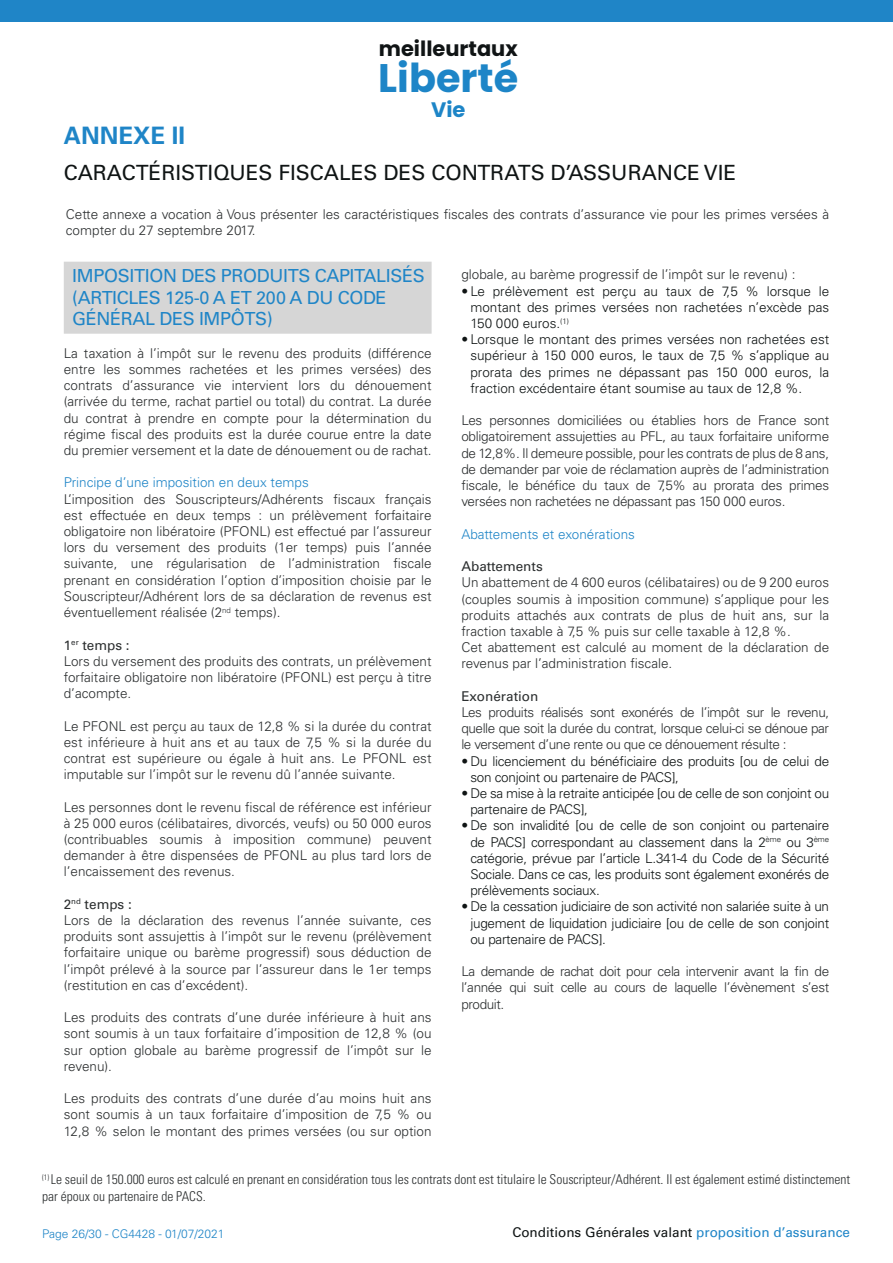
<style>
.page{position:relative;width:893px;height:1263px;background:#fff}
.page>*{position:absolute;margin:0;border:0;box-sizing:border-box;transform-origin:0 0}
.t1{font:700 39.75px "Poppins";color:#1d85c7}
.titre_annexe{font:700 24px "Univers";color:#1f85c7}
.titre_annexe-2{font:21px "Univers";color:#0f1414}
.t2{font:700 21px "Poppins";color:#101415}
.t3{font:700 21px "Poppins";color:#1d85c7}
.t4{font:18px/21.6px "Univers";letter-spacing:-.02em;color:#1f85c7}
.t5{font:300 13.5px/16.2px "Univers";color:#2b2e2f;text-align:justify}
.t6{font:300 13.5px/16.2px "Univers";letter-spacing:-.02em;color:#0f1414;text-align:justify}
.t7{font:300 condensed 13.5px/16.2px "Univers";color:#2b2e2f}
.t8{font:300 13.5px "Univers";color:#1f85c7}
.t9{font:13.5px "Univers";color:#0f1414}
.t10{font:13.5px "Univers";color:#2b2e2f}
.t11{font:300 12px "Univers";color:#1f85c7}
.s1{color:#1f85c7}
</style>
<div class="page">
<div style="left:0;top:0;width:893px;height:21px;background:#1f85c7"></div>
<div style="left:64px;top:262px;width:368px;height:72px;background:#d6d6d6"></div>
<h3 class="t2" style="left:379px;top:37px;width:140px">meilleurtaux</h3>
<h1 class="t1" style="left:378px;top:55px;width:142px">Liberté</h1>
<h3 class="t3" style="left:431px;top:97px;width:36px">Vie</h3>
<p class="titre_annexe" style="left:64px;top:121px;width:123px">ANNEXE II</p>
<p class="titre_annexe-2" style="left:64px;top:160px;width:674px">CARACTÉRISTIQUES FISCALES DES CONTRATS D’ASSURANCE VIE</p>
<p class="t5" style="left:66px;top:206px;width:765px">Cette annexe a vocation à Vous présenter les caractéristiques fiscales des contrats d’assurance vie pour les primes versées à compter du 27 septembre 2017.</p>
<p class="t4" style="left:72px;top:265px;width:354px">IMPOSITION DES PRODUITS CAPITALISÉS (ARTICLES 125-0 A ET 200 A DU CODE<br>GÉNÉRAL DES IMPÔTS)</p>
<p class="t5" style="left:64px;top:345px;width:369px">La taxation à l’impôt sur le revenu des produits (différence entre les sommes rachetées et les primes versées) des contrats d’assurance vie intervient lors du dénouement (arrivée du terme, rachat partiel ou total) du contrat. La durée du contrat à prendre en compte pour la détermination du régime fiscal des produits est la durée courue entre la date du premier versement et la date de dénouement ou de rachat.</p>
<p class="t8" style="left:64px;top:475px;width:247px">Principe d’une imposition en deux temps</p>
<p class="t5" style="left:64px;top:491px;width:369px">L’imposition des Souscripteurs/Adhérents fiscaux français est effectuée en deux temps : un prélèvement forfaitaire obligatoire non libératoire (PFONL) est effectué par l’assureur lors du versement des produits (1er temps) puis l’année suivante, une régularisation de l’administration fiscale prenant en considération l’option d’imposition choisie par le Souscripteur/Adhérent lors de sa déclaration de revenus est éventuellement réalisée (2<sup>nd</sup> temps).</p>
<p class="t10" style="left:64px;top:637px;width:67px">1<sup>er</sup> temps :</p>
<p class="t5" style="left:64px;top:653px;width:369px">Lors du versement des produits des contrats, un prélèvement forfaitaire obligatoire non libératoire (PFONL) est perçu à titre d’acompte.</p>
<p class="t5" style="left:64px;top:718px;width:369px">Le PFONL est perçu au taux de 12,8 % si la durée du contrat est inférieure à huit ans et au taux de 7,5 % si la durée du contrat est supérieure ou égale à huit ans. Le PFONL est imputable sur l’impôt sur le revenu dû l’année suivante.</p>
<p class="t5" style="left:64px;top:799px;width:369px">Les personnes dont le revenu fiscal de référence est inférieur à 25 000 euros (célibataires, divorcés, veufs) ou 50 000 euros (contribuables soumis à imposition commune) peuvent demander à être dispensées de PFONL au plus tard lors de l’encaissement des revenus.</p>
<p class="t10" style="left:64px;top:896px;width:70px">2<sup>nd</sup> temps :</p>
<p class="t5" style="left:64px;top:912px;width:369px">Lors de la déclaration des revenus l’année suivante, ces produits sont assujettis à l’impôt sur le revenu (prélèvement forfaitaire unique ou barème progressif) sous déduction de l’impôt prélevé à la source par l’assureur dans le 1er temps (restitution en cas d’excédent).</p>
<p class="t5" style="left:64px;top:1009px;width:369px">Les produits des contrats d’une durée inférieure à huit ans sont soumis à un taux forfaitaire d’imposition de 12,8 % (ou sur option globale au barème progressif de l’impôt sur le revenu).</p>
<p class="t5" style="left:64px;top:1090px;width:369px">Les produits des contrats d’une durée d’au moins huit ans sont soumis à un taux forfaitaire d’imposition de 7,5 % ou 12,8 % selon le montant des primes versées (ou sur option</p>
<p class="t5" style="left:461px;top:267px;width:336px">globale, au barème progressif de l’impôt sur le revenu) :</p>
<p class="t6" style="left:470px;top:283px;width:360px;text-indent:-9px">• Le prélèvement est perçu au taux de 7,5 % lorsque le montant des primes versées non rachetées n’excède pas 150 000 euros.<sup>(1)</sup></p>
<p class="t6" style="left:470px;top:331px;width:360px;text-indent:-9px">• Lorsque le montant des primes versées non rachetées est supérieur à 150 000 euros, le taux de 7,5 % s’applique au prorata des primes ne dépassant pas 150 000 euros, la fraction excédentaire étant soumise au taux de 12,8 %.</p>
<p class="t5" style="left:461px;top:412px;width:369px">Les personnes domiciliées ou établies hors de France sont obligatoirement assujetties au PFL, au taux forfaitaire uniforme de 12,8%. Il demeure possible, pour les contrats de plus de 8 ans, de demander par voie de réclamation auprès de l’administration fiscale, le bénéfice du taux de 7,5% au prorata des primes versées non rachetées ne dépassant pas 150 000 euros.</p>
<p class="t8" style="left:461px;top:526px;width:175px">Abattements et exonérations</p>
<p class="t10" style="left:461px;top:558px;width:83px">Abattements</p>
<p class="t5" style="left:461px;top:574px;width:369px">Un abattement de 4 600 euros (célibataires) ou de 9 200 euros (couples soumis à imposition commune) s’applique pour les produits attachés aux contrats de plus de huit ans, sur la fraction taxable à 7,5 % puis sur celle taxable à 12,8 %.</p>
<p class="t5" style="left:461px;top:639px;width:369px">Cet abattement est calculé au moment de la déclaration de revenus par l’administration fiscale.</p>
<p class="t10" style="left:461px;top:688px;width:79px">Exonération</p>
<p class="t5" style="left:461px;top:704px;width:369px">Les produits réalisés sont exonérés de l’impôt sur le revenu, quelle que soit la durée du contrat, lorsque celui-ci se dénoue par le versement d’une rente ou que ce dénouement résulte :</p>
<p class="t6" style="left:470px;top:753px;width:360px;text-indent:-9px">• Du licenciement du bénéficiaire des produits [ou de celui de son conjoint ou partenaire de PACS],</p>
<p class="t6" style="left:470px;top:785px;width:360px;text-indent:-9px">• De sa mise à la retraite anticipée [ou de celle de son conjoint ou partenaire de PACS],</p>
<p class="t6" style="left:470px;top:817px;width:360px;text-indent:-9px">• De son invalidité [ou de celle de son conjoint ou partenaire de PACS] correspondant au classement dans la 2<sup>ème</sup> ou 3<sup>ème </sup>catégorie, prévue par l’article L.341-4 du Code de la Sécurité Sociale. Dans ce cas, les produits sont également exonérés de prélèvements sociaux.</p>
<p class="t6" style="left:470px;top:898px;width:360px;text-indent:-9px">• De la cessation judiciaire de son activité non salariée suite à un jugement de liquidation judiciaire [ou de celle de son conjoint ou partenaire de PACS].</p>
<p class="t5" style="left:461px;top:963px;width:369px">La demande de rachat doit pour cela intervenir avant la fin de l’année qui suit celle au cours de laquelle l’évènement s’est produit.</p>
<p class="t7" style="left:42px;top:1171px;width:809px"><sup>(1)</sup> Le seuil de 150.000 euros est calculé en prenant en considération tous les contrats dont est titulaire le Souscripteur/Adhérent. Il est également estimé distinctement par époux ou partenaire de PACS.</p>
<p class="t11" style="left:42px;top:1227px;width:184px">Page 26/30 - CG4428 - 01/07/2021</p>
<p class="t9" style="left:512px;top:1224px;width:339px">Conditions Générales valant <span class="s1">proposition d’assurance</span></p>
</div>
